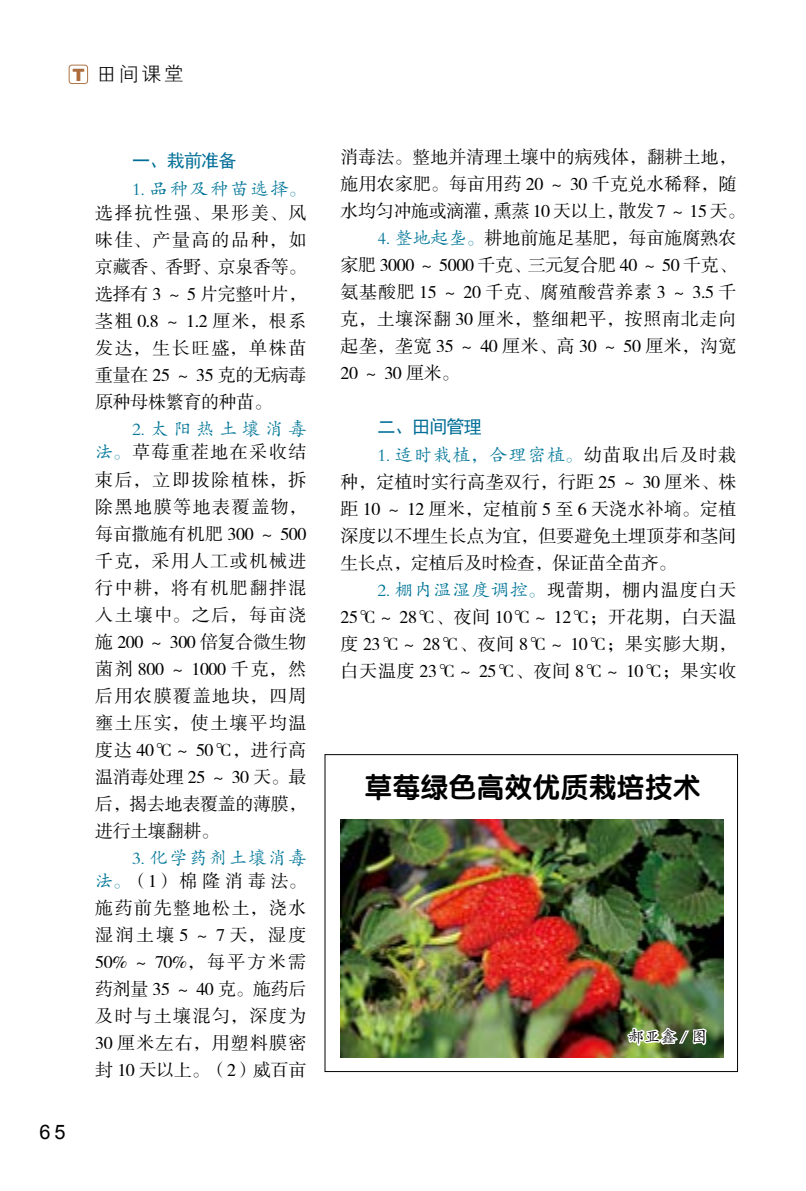
<style>
.page{position:relative;width:806px;height:1191px;background:#fff}
.page>*{position:absolute;margin:0;border:0;box-sizing:border-box;transform-origin:0 0}
.t1{font:28px "FZY4 JW GB1 0";color:#000}
.t2{font:20px "FZXH1 JW GB1 0";color:#000}
.t3{font:20px "Arial";color:#000}
.t4{font:18px/27px "FZSSK GBK1 0";color:#000;text-align:justify}
.t5{font:18px "FZKTJW GB1 0";letter-spacing:.065em;color:#007698}
.t6{font:18px "Sim Hei";letter-spacing:-.04em;color:#006e97}
.t7{font:18px "FZKTJW GB1 0";letter-spacing:.12em;color:#007698}
.t8{font:18px "FZKTJW GB1 0";letter-spacing:.1em;color:#007698}
.t9{font:18px "FZKTJW GB1 0";letter-spacing:.275em;color:#007698}
.t10{font:16px "FZKTJW GB1 0";color:#000}
.s1{font-family:"Arial";font-weight:900;font-size:17px;color:#ac6c3d}
.s2{font-family:"FZKTJW GB1 0";color:#007698}
.s3{font-family:"FZSSK GBK1 0";color:#000}
</style>
<div class="page">
<div style="left:69px;top:65px;width:19px;height:19px;border:1px solid #ad7447;border-radius:3px"></div>
<div style="left:324px;top:754px;width:413px;height:318px;border:1px solid #000"></div>
<img style="left:340px;top:819px;width:383px;height:238px">
<img style="left:625px;top:1024px;width:82px;height:34px">
<p class="t2" style="left:72px;top:63px;width:113px"><span class="s1">T</span> 田间课堂</p>
<p class="t3" style="left:39px;top:1118px;width:28px">65</p>
<p class="t6" style="left:132px;top:152px;width:106px">一、栽前准备</p>
<p class="t7" style="left:132px;top:179px;width:176px">1. 品种及种苗选择。</p>
<p class="t4" style="left:95px;top:200px;width:213px">选择抗性强、果形美、风味佳、产量高的品种，如京藏香、香野、京泉香等。选择有 3 ～ 5 片完整叶片，茎粗 0.8 ～ 1.2 厘米，根系发达，生长旺盛，单株苗重量在 25 ～ 35 克的无病毒原种母株繁育的种苗。</p>
<p class="t9" style="left:132px;top:419px;width:176px">2.太阳热土壤消毒</p>
<p class="t4" style="left:95px;top:440px;width:213px"><span class="s2">法。</span>草莓重茬地在采收结束后，立即拔除植株，拆除黑地膜等地表覆盖物，每亩撒施有机肥 300 ～ 500千克，采用人工或机械进行中耕，将有机肥翻拌混入土壤中。之后，每亩浇施 200 ～ 300 倍复合微生物菌剂 800 ～ 1000 千克，然后用农膜覆盖地块，四周壅土压实，使土壤平均温度达 40℃～ 50℃，进行高温消毒处理 25 ～ 30 天。最后，揭去地表覆盖的薄膜，进行土壤翻耕。</p>
<p class="t8" style="left:132px;top:848px;width:176px">3. 化学药剂土壤消毒</p>
<p class="t4" style="left:95px;top:868px;width:213px"><span class="s2">法。</span>（1）棉隆消毒法。施药前先整地松土，浇水湿润土壤 5 ～ 7 天，湿度50% ～ 70%，每平方米需药剂量 35 ～ 40 克。施药后及时与土壤混匀，深度为30 厘米左右，用塑料膜密封 10 天以上。（2）威百亩</p>
<p class="t4" style="left:340px;top:144px;width:406px;text-align:left">消毒法。整地并清理土壤中的病残体，翻耕土地，施用农家肥。每亩用药 20 ～ 30 千克兑水稀释，随水均匀冲施或滴灌，熏蒸 10 天以上，散发 7 ～ 15 天。</p>
<p class="t4" style="left:340px;top:225px;width:397px;text-indent:37px"><span class="s2">4. 整地起垄。</span>耕地前施足基肥，每亩施腐熟农家肥 3000 ～ 5000 千克、三元复合肥 40 ～ 50 千克、氨基酸肥 15 ～ 20 千克、腐殖酸营养素 3 ～ 3.5 千克，土壤深翻 30 厘米，整细耙平，按照南北走向起垄，垄宽 35 ～ 40 厘米、高 30 ～ 50 厘米，沟宽20 ～ 30 厘米。</p>
<p class="t6" style="left:377px;top:417px;width:106px">二、田间管理</p>
<p class="t5" style="left:377px;top:445px;width:360px">1. 适时栽植，合理密植。<span class="s3">幼苗取出后及时栽</span></p>
<p class="t4" style="left:340px;top:469px;width:397px">种，定植时实行高垄双行，行距 25 ～ 30 厘米、株距 10 ～ 12 厘米，定植前 5 至 6 天浇水补墒。定植深度以不埋生长点为宜，但要避免土埋顶芽和茎间生长点，定植后及时检查，保证苗全苗齐。</p>
<p class="t5" style="left:377px;top:580px;width:360px">2. 棚内温湿度调控。<span class="s3">现蕾期，棚内温度白天</span></p>
<p class="t4" style="left:340px;top:604px;width:397px">25℃～ 28℃、夜间 10℃～ 12℃；开花期，白天温度 23℃～ 28℃、夜间 8℃～ 10℃；果实膨大期，白天温度 23℃～ 25℃、夜间 8℃～ 10℃；果实收</p>
<h1 class="t1" style="left:364px;top:770px;width:338px">草莓绿色高效优质栽培技术</h1>
<p class="t10" style="left:628px;top:1028px;width:81px">郝亚鑫 / 图</p>
</div>
